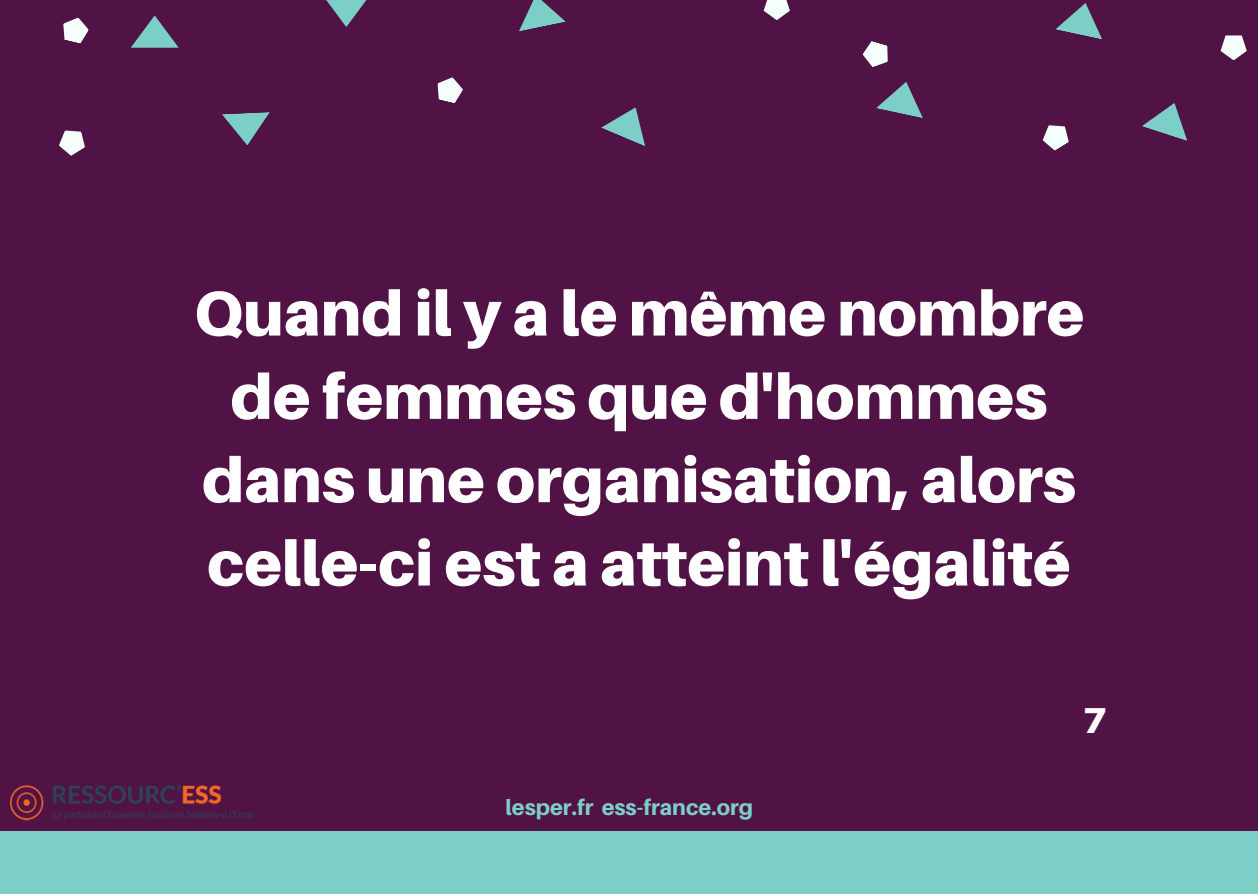
<style>
.page{position:relative;width:1258px;height:894px;background:#fff}
.page>*{position:absolute;margin:0;border:0;box-sizing:border-box;transform-origin:0 0}
.t1{font:900 63px/83.4px "Aileron";color:#fff;text-align:center}
.t2{font:900 36px "Aileron";color:#fff}
.t3{font:800 21.9px "Aileron";color:#7bcfc7}
</style>
<div class="page">
<div style="left:0;top:0;width:1258px;height:893px;background:#511346"></div>
<div style="left:0;top:831px;width:1258px;height:62px;background:#7bcfc7"></div>
<svg style="left:222px;top:112px;width:48px;height:33px"></svg>
<svg style="left:1056px;top:3px;width:46px;height:36px"></svg>
<svg style="left:519px;top:0;width:47px;height:32px"></svg>
<svg style="left:326px;top:0;width:41px;height:27px"></svg>
<svg style="left:131px;top:15px;width:48px;height:33px"></svg>
<svg style="left:63px;top:17px;width:26px;height:27px"></svg>
<svg style="left:764px;top:0;width:26px;height:20px"></svg>
<svg style="left:59px;top:130px;width:26px;height:26px"></svg>
<svg style="left:437px;top:77px;width:26px;height:26px"></svg>
<svg style="left:601px;top:107px;width:44px;height:39px"></svg>
<svg style="left:876px;top:82px;width:47px;height:36px"></svg>
<svg style="left:1142px;top:103px;width:45px;height:38px"></svg>
<svg style="left:1042px;top:125px;width:27px;height:26px"></svg>
<svg style="left:862px;top:41px;width:26px;height:26px"></svg>
<svg style="left:1220px;top:35px;width:27px;height:25px"></svg>
<img style="left:11px;top:785px;width:243px;height:36px">
<p class="t1" style="left:193px;top:270px;width:892px">Quand il y a le même nombre de femmes que d'hommes dans une organisation, alors celle-ci est a atteint l'égalité</p>
<p class="t3" style="left:505px;top:793px;width:249px">lesper.fr ess-france.org</p>
<p class="t2" style="left:1083px;top:697px;width:25px">7</p>
</div>
